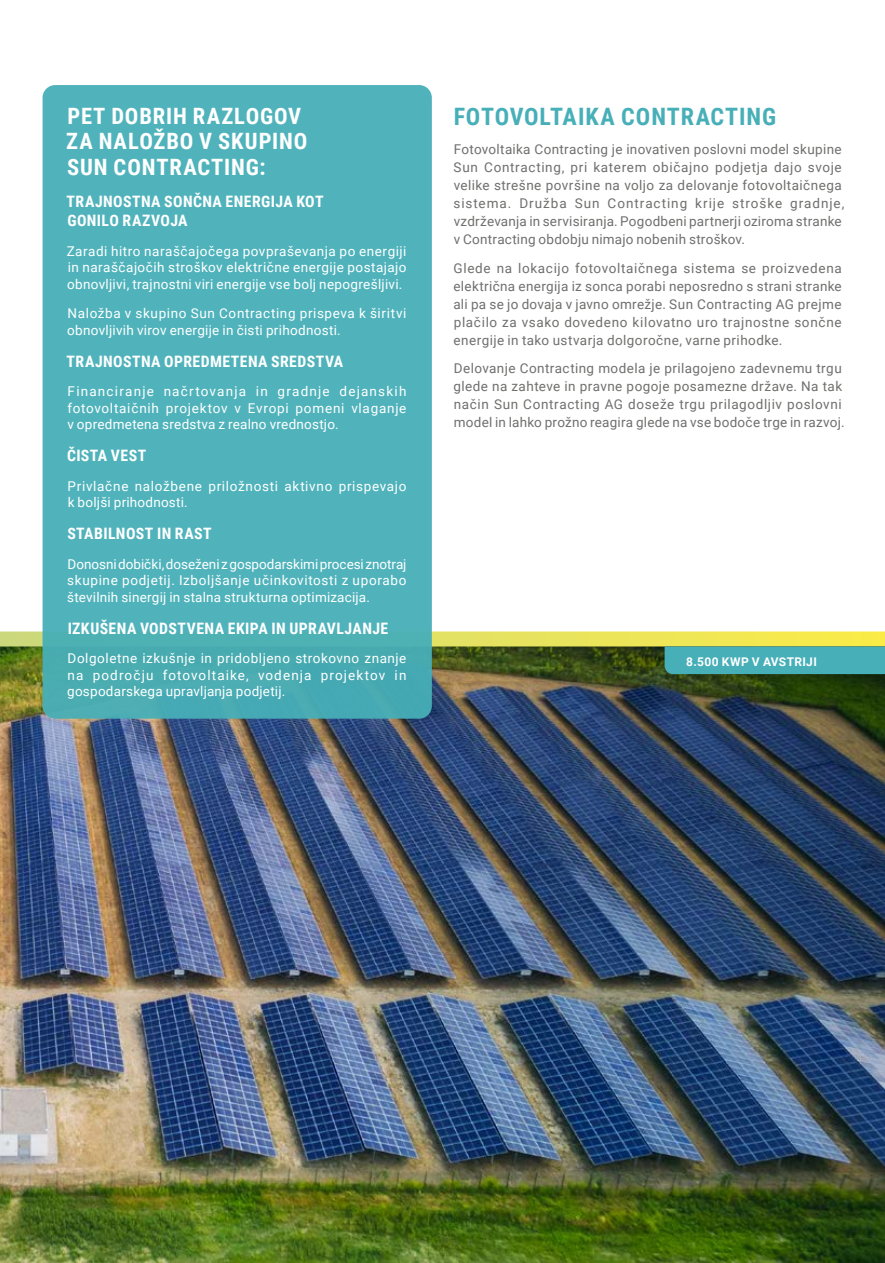
<style>
.page{position:relative;width:885px;height:1263px;background:#fff}
.page>*{position:absolute;margin:0;border:0;box-sizing:border-box;transform-origin:0 0}
.Fließtext-1{font:700 24px "Roboto Condensed";letter-spacing:.035em;color:#47afb8}
.t1{font:700 22.5px/25.5px "Roboto Condensed";letter-spacing:.035em;color:#fff}
.t2{font:700 15.75px/19.5px "Roboto Condensed";letter-spacing:.025em;color:#fff}
.Fließtext-1-2{font:13.5px/18px "Roboto";letter-spacing:.03em;color:#6f6f6e}
.t3{font:13.5px/16.5px "Roboto";letter-spacing:.02em;color:#fff;text-align:justify}
.t4{font:13.5px/16.5px "Roboto";letter-spacing:.05em;color:#fff}
.t5{font:700 12px "Roboto";letter-spacing:.03em;color:#fff}
</style>
<div class="page">
<img style="left:0;top:646px;width:884px;height:617px">
<svg style="left:0;top:631px;width:884px;height:15px;background:#ebe55f"></svg>
<div style="left:43px;top:85px;width:389px;height:634px;background:#50b3bb;border-radius:13px"></div>
<div style="left:664px;top:646px;width:220px;height:28px;background:#47afb8"></div>
<p class="t1" style="left:66px;top:102px;width:243px">PET DOBRIH RAZLOGOV<br>ZA NALOŽBO V SKUPINO<br>SUN CONTRACTING:</p>
<p class="t2" style="left:67px;top:191px;width:258px">TRAJNOSTNA SONČNA ENERGIJA KOT<br>GONILO RAZVOJA</p>
<p class="t3" style="left:67px;top:242px;width:341px">Zaradi hitro naraščajočega povpraševanja po energiji in naraščajočih stroškov električne energije postajajo obnovljivi, trajnostni viri energije vse bolj nepogrešljivi.</p>
<p class="t3" style="left:67px;top:304px;width:340px">Naložba v skupino Sun Contracting prispeva k širitvi obnovljivih virov energije in čisti prihodnosti.</p>
<p class="t2" style="left:67px;top:351px;width:278px">TRAJNOSTNA OPREDMETENA SREDSTVA</p>
<p class="t3" style="left:67px;top:382px;width:340px">Financiranje načrtovanja in gradnje dejanskih fotovoltaičnih projektov v Evropi pomeni vlaganje v opredmetena sredstva z realno vrednostjo.</p>
<p class="t2" style="left:67px;top:445px;width:81px">ČISTA VEST</p>
<p class="t4" style="left:68px;top:477px;width:340px">Privlačne naložbene priložnosti aktivno prispevajo k boljši prihodnosti.</p>
<p class="t2" style="left:67px;top:523px;width:146px">STABILNOST IN RAST</p>
<p class="t3" style="left:67px;top:555px;width:341px">Donosni dobički, doseženi z gospodarskimi procesi znotraj skupine podjetij. Izboljšanje učinkovitosti z uporabo številnih sinergij in stalna strukturna optimizacija.</p>
<p class="t2" style="left:68px;top:618px;width:322px">IZKUŠENA VODSTVENA EKIPA IN UPRAVLJANJE</p>
<p class="t3" style="left:67px;top:649px;width:340px">Dolgoletne izkušnje in pridobljeno strokovno znanje na področju fotovoltaike, vodenja projektov in gospodarskega upravljanja podjetij.</p>
<p class="Fließtext-1" style="left:453px;top:100px;width:324px">FOTOVOLTAIKA CONTRACTING</p>
<p class="Fließtext-1-2" style="left:453px;top:140px;width:392px">Fotovoltaika Contracting je inovativen poslovni model skupine Sun Contracting, pri katerem običajno podjetja dajo svoje velike strešne površine na voljo za delovanje fotovoltaičnega sistema. Družba Sun Contracting krije stroške gradnje, vzdrževanja in servisiranja. Pogodbeni partnerji oziroma stranke v Contracting obdobju nimajo nobenih stroškov.</p>
<p class="Fließtext-1-2" style="left:453px;top:258px;width:390px;text-align:justify">Glede na lokacijo fotovoltaičnega sistema se proizvedena električna energija iz sonca porabi neposredno s strani stranke ali pa se jo dovaja v javno omrežje. Sun Contracting AG prejme plačilo za vsako dovedeno kilovatno uro trajnostne sončne energije in tako ustvarja dolgoročne, varne prihodke.</p>
<p class="Fließtext-1-2" style="left:453px;top:359px;width:392px">Delovanje Contracting modela je prilagojeno zadevnemu trgu glede na zahteve in pravne pogoje posamezne države. Na tak način Sun Contracting AG doseže trgu prilagodljiv poslovni model in lahko prožno reagira glede na vse bodoče trge in razvoj.</p>
<p class="t5" style="left:686px;top:653px;width:132px">8.500 KWP V AVSTRIJI</p>
</div>
